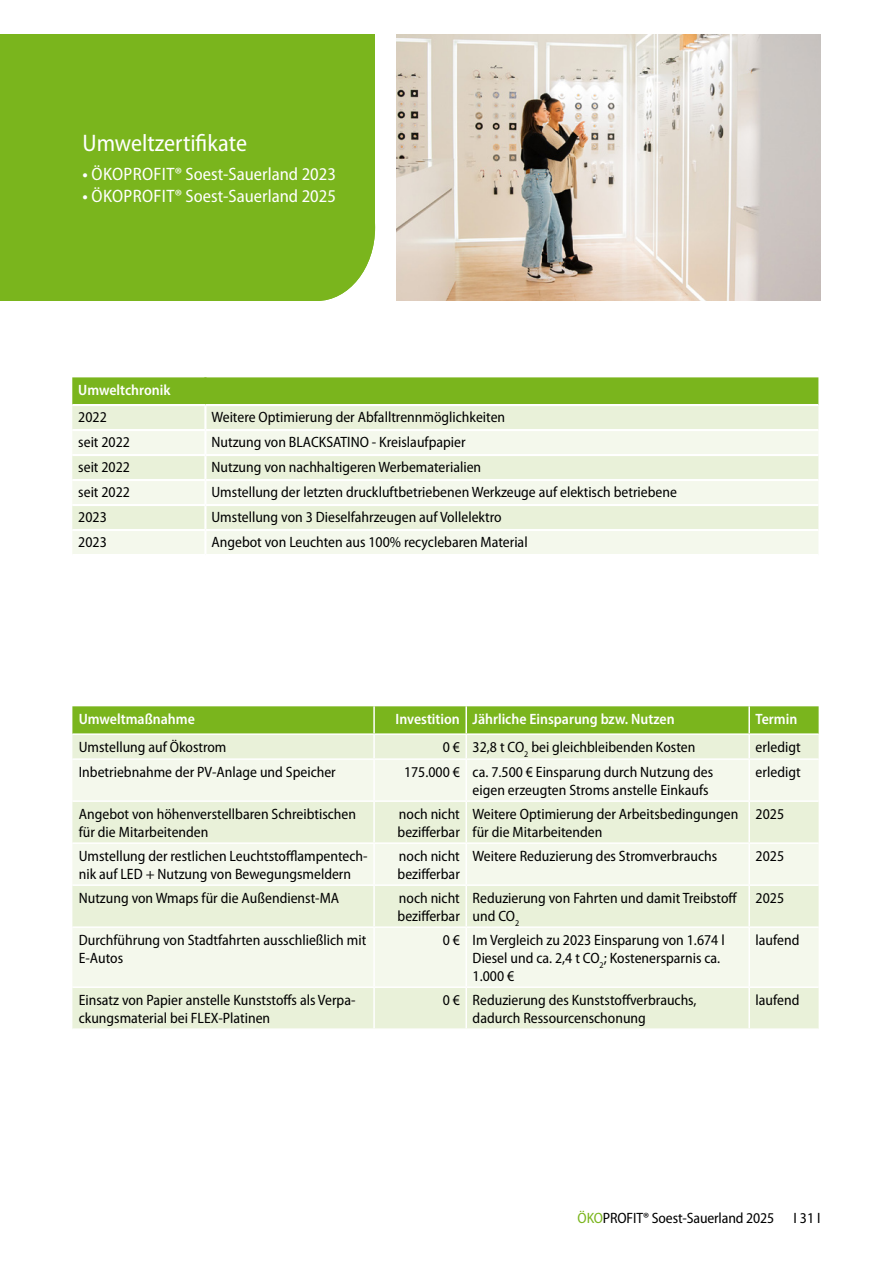
<style>
.page{position:relative;width:893px;height:1263px;background:#fff}
.page>*{position:absolute;margin:0;border:0;box-sizing:border-box;transform-origin:0 0}
.t1{font:semi-condensed 24px "Myriad Pro";color:#fff}
.t2{font:semi-condensed 18px "Myriad Pro";color:#fff}
.t3{font:semi-condensed 15px/18px "Myriad Pro";color:#000}
.t4{font:600 semi-condensed 15px "Myriad Pro";color:#fff}
.s1{font-weight:900;font-stretch:normal}
.s2{font-weight:600}
.s3{color:#7ab51d}
</style>
<div class="page">
<div style="left:258px;top:154px;width:117px;height:147px;background:#7ab51d;border-radius:50%"></div>
<div style="left:0;top:0;width:317px;height:301px;background:#7ab51d"></div>
<div style="left:57px;top:0;width:318px;height:232px;background:#7ab51d"></div>
<div style="left:72px;top:706px;width:747px;height:27px;background:#7ab51d"></div>
<div style="left:72px;top:735px;width:747px;height:293px;background:#e9f1d9"></div>
<svg style="left:72px;top:760px;width:747px;height:226px;background:#eff5e5"></svg>
<hr style="left:373px;top:706px;width:2px;height:27px;background:#fff">
<hr style="left:465px;top:706px;width:2px;height:27px;background:#fff">
<hr style="left:748px;top:706px;width:2px;height:27px;background:#fff">
<hr style="left:465px;top:735px;width:2px;height:23px;background:#fff">
<hr style="left:748px;top:735px;width:2px;height:23px;background:#fff">
<hr style="left:374px;top:758px;width:92px;height:2px;background:#fff">
<hr style="left:466px;top:758px;width:283px;height:2px;background:#fff">
<hr style="left:465px;top:760px;width:2px;height:40px;background:#fff">
<hr style="left:749px;top:758px;width:70px;height:2px;background:#fff">
<hr style="left:748px;top:760px;width:2px;height:40px;background:#fff">
<hr style="left:374px;top:800px;width:92px;height:2px;background:#fff">
<hr style="left:466px;top:800px;width:283px;height:2px;background:#fff">
<hr style="left:465px;top:802px;width:2px;height:40px;background:#fff">
<hr style="left:749px;top:800px;width:70px;height:2px;background:#fff">
<hr style="left:748px;top:802px;width:2px;height:40px;background:#fff">
<hr style="left:374px;top:842px;width:92px;height:2px;background:#fff">
<hr style="left:466px;top:842px;width:283px;height:2px;background:#fff">
<hr style="left:465px;top:844px;width:2px;height:40px;background:#fff">
<hr style="left:749px;top:842px;width:70px;height:2px;background:#fff">
<hr style="left:748px;top:844px;width:2px;height:40px;background:#fff">
<hr style="left:374px;top:884px;width:92px;height:2px;background:#fff">
<hr style="left:466px;top:884px;width:283px;height:2px;background:#fff">
<hr style="left:465px;top:886px;width:2px;height:40px;background:#fff">
<hr style="left:749px;top:884px;width:70px;height:2px;background:#fff">
<hr style="left:748px;top:886px;width:2px;height:40px;background:#fff">
<hr style="left:374px;top:926px;width:92px;height:2px;background:#fff">
<hr style="left:466px;top:926px;width:283px;height:2px;background:#fff">
<hr style="left:465px;top:928px;width:2px;height:58px;background:#fff">
<hr style="left:749px;top:926px;width:70px;height:2px;background:#fff">
<hr style="left:748px;top:928px;width:2px;height:58px;background:#fff">
<hr style="left:374px;top:986px;width:92px;height:2px;background:#fff">
<hr style="left:466px;top:986px;width:283px;height:2px;background:#fff">
<hr style="left:465px;top:988px;width:2px;height:40px;background:#fff">
<hr style="left:749px;top:986px;width:70px;height:2px;background:#fff">
<hr style="left:748px;top:988px;width:2px;height:40px;background:#fff">
<hr style="left:72px;top:758px;width:302px;height:2px;background:#fff">
<hr style="left:72px;top:800px;width:302px;height:2px;background:#fff">
<hr style="left:72px;top:842px;width:302px;height:2px;background:#fff">
<hr style="left:72px;top:884px;width:302px;height:2px;background:#fff">
<hr style="left:72px;top:926px;width:302px;height:2px;background:#fff">
<hr style="left:72px;top:986px;width:302px;height:2px;background:#fff">
<hr style="left:373px;top:735px;width:2px;height:23px;background:#fff">
<hr style="left:373px;top:760px;width:2px;height:40px;background:#fff">
<hr style="left:373px;top:802px;width:2px;height:40px;background:#fff">
<hr style="left:373px;top:844px;width:2px;height:40px;background:#fff">
<hr style="left:373px;top:886px;width:2px;height:40px;background:#fff">
<hr style="left:373px;top:928px;width:2px;height:58px;background:#fff">
<hr style="left:373px;top:988px;width:2px;height:40px;background:#fff">
<div style="left:72px;top:377px;width:746px;height:27px;background:#7ab51d"></div>
<div style="left:72px;top:406px;width:746px;height:23px;background:#e9f1d9"></div>
<svg style="left:72px;top:431px;width:746px;height:123px;background:#eff5e4"></svg>
<hr style="left:204px;top:406px;width:2px;height:23px;background:#fff">
<hr style="left:204px;top:431px;width:2px;height:23px;background:#fff">
<hr style="left:72px;top:454px;width:133px;height:2px;background:#fff">
<hr style="left:205px;top:454px;width:613px;height:2px;background:#fff">
<hr style="left:204px;top:456px;width:2px;height:23px;background:#fff">
<hr style="left:72px;top:479px;width:133px;height:2px;background:#fff">
<hr style="left:205px;top:479px;width:613px;height:2px;background:#fff">
<hr style="left:204px;top:481px;width:2px;height:23px;background:#fff">
<hr style="left:72px;top:504px;width:133px;height:2px;background:#fff">
<hr style="left:205px;top:504px;width:613px;height:2px;background:#fff">
<hr style="left:204px;top:506px;width:2px;height:23px;background:#fff">
<hr style="left:72px;top:529px;width:133px;height:2px;background:#fff">
<hr style="left:205px;top:529px;width:613px;height:2px;background:#fff">
<hr style="left:204px;top:531px;width:2px;height:23px;background:#fff">
<hr style="left:204px;top:377px;width:2px;height:27px;background:#7ab51d">
<img style="left:397px;top:34px;width:424px;height:267px">
<div style="left:0;top:0;width:893px;height:34px;background:#fff"></div>
<h1 class="t1" style="left:83px;top:123px;width:155px">Umweltzertifikat</h1>
<p class="t2" style="left:83px;top:157px;width:256px"><span class="s1">•</span> ÖKOPROFIT® Soest-Sauerland 2025</p>
<p class="t1" style="left:83px;top:129px;width:166px">Umweltzertifikate</p>
<p class="t2" style="left:83px;top:163px;width:255px"><span class="s2">•</span> ÖKOPROFIT® Soest-Sauerland 2023</p>
<p class="t2" style="left:83px;top:185px;width:255px"><span class="s2">•</span> ÖKOPROFIT® Soest-Sauerland 2025</p>
<p class="t4" style="left:78px;top:380px;width:94px">Umweltchronik</p>
<p class="t3" style="left:78px;top:408px;width:30px">2022</p>
<p class="t3" style="left:211px;top:408px;width:295px">Weitere Optimierung der Abfalltrennmöglichkeiten</p>
<p class="t3" style="left:78px;top:433px;width:53px">seit 2022</p>
<p class="t3" style="left:211px;top:433px;width:256px">Nutzung von BLACKSATINO - Kreislaufpapier</p>
<p class="t3" style="left:78px;top:458px;width:53px">seit 2022</p>
<p class="t3" style="left:211px;top:458px;width:271px">Nutzung von nachhaltigeren Werbematerialien</p>
<p class="t3" style="left:78px;top:483px;width:53px">seit 2022</p>
<p class="t3" style="left:211px;top:483px;width:467px">Umstellung der letzten druckluftbetriebenen Werkzeuge auf elektisch betriebene</p>
<p class="t3" style="left:78px;top:508px;width:30px">2023</p>
<p class="t3" style="left:211px;top:508px;width:292px">Umstellung von 3 Dieselfahrzeugen auf Vollelektro</p>
<p class="t3" style="left:78px;top:533px;width:30px">2023</p>
<p class="t3" style="left:211px;top:533px;width:318px">Angebot von Leuchten aus 100% recyclebaren Material</p>
<p class="t4" style="left:79px;top:709px;width:118px">Umweltmaßnahme</p>
<p class="t4" style="left:396px;top:709px;width:66px">Investition</p>
<p class="t4" style="left:473px;top:709px;width:204px">Jährliche Einsparung bzw. Nutzen</p>
<p class="t4" style="left:756px;top:709px;width:43px">Termin</p>
<p class="t3" style="left:79px;top:737px;width:149px">Umstellung auf Ökostrom</p>
<p class="t3" style="left:443px;top:737px;width:19px">0 €</p>
<p class="t3" style="left:473px;top:737px;width:224px">32,8 t CO<sub>2</sub> bei gleichbleibenden Kosten</p>
<p class="t3" style="left:756px;top:737px;width:47px">erledigt</p>
<p class="t3" style="left:79px;top:762px;width:259px">Inbetriebnahme der PV-Anlage und Speicher</p>
<p class="t3" style="left:404px;top:762px;width:57px">175.000 €</p>
<p class="t3" style="left:473px;top:762px;width:242px">ca. 7.500 € Einsparung durch Nutzung des eigen erzeugten Stroms anstelle Einkaufs</p>
<p class="t3" style="left:756px;top:762px;width:47px">erledigt</p>
<p class="t3" style="left:79px;top:804px;width:279px">Angebot von höhenverstellbaren Schreibtischen für die Mitarbeitenden</p>
<p class="t3" style="left:398px;top:804px;width:64px">noch nicht bezifferbar</p>
<p class="t3" style="left:473px;top:804px;width:267px">Weitere Optimierung der Arbeitsbedingungen für die Mitarbeitenden</p>
<p class="t3" style="left:756px;top:804px;width:30px">2025</p>
<p class="t3" style="left:79px;top:846px;width:290px">Umstellung der restlichen Leuchtstofflampentech&shy;nik auf LED + Nutzung von Bewegungsmeldern</p>
<p class="t3" style="left:398px;top:846px;width:64px">noch nicht bezifferbar</p>
<p class="t3" style="left:473px;top:846px;width:246px">Weitere Reduzierung des Stromverbrauchs</p>
<p class="t3" style="left:756px;top:846px;width:30px">2025</p>
<p class="t3" style="left:79px;top:888px;width:262px">Nutzung von Wmaps für die Außendienst-MA</p>
<p class="t3" style="left:398px;top:888px;width:64px">noch nicht bezifferbar</p>
<p class="t3" style="left:473px;top:888px;width:266px">Reduzierung von Fahrten und damit Treibstoff und CO<sub>2</sub></p>
<p class="t3" style="left:756px;top:888px;width:30px">2025</p>
<p class="t3" style="left:79px;top:930px;width:289px">Durchführung von Stadtfahrten ausschließlich mit<br>E-Autos</p>
<p class="t3" style="left:443px;top:930px;width:19px">0 €</p>
<p class="t3" style="left:473px;top:930px;width:254px">Im Vergleich zu 2023 Einsparung von 1.674 l<br>Diesel und ca. 2,4 t CO<sub>2</sub>; Kostenersparnis ca.<br>1.000 €</p>
<p class="t3" style="left:756px;top:930px;width:45px">laufend</p>
<p class="t3" style="left:79px;top:990px;width:278px">Einsatz von Papier anstelle Kunststoffs als Verpa&shy;ckungsmaterial bei FLEX-Platinen</p>
<p class="t3" style="left:443px;top:990px;width:19px">0 €</p>
<p class="t3" style="left:473px;top:990px;width:225px">Reduzierung des Kunststoffverbrauchs, dadurch Ressourcenschonung</p>
<p class="t3" style="left:756px;top:990px;width:45px">laufend</p>
<p class="t3" style="left:578px;top:1209px;width:198px"><span class="s3">ÖKO</span>PROFIT® Soest-Sauerland 2025</p>
<p class="t3" style="left:794px;top:1209px;width:28px">I 31 I</p>
</div>
